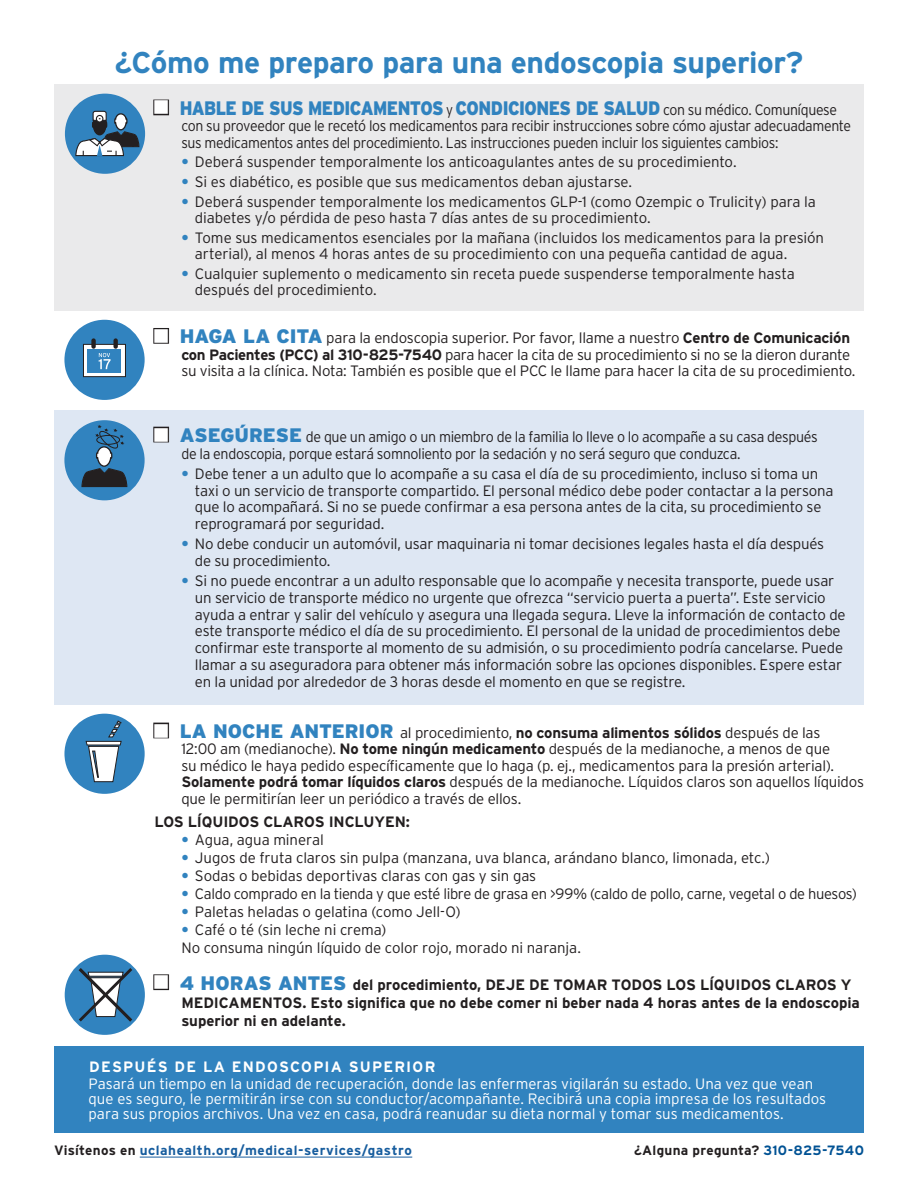
<style>
.page{position:relative;width:918px;height:1188px;background:#fff}
.page>*{position:absolute;margin:0;border:0;box-sizing:border-box;transform-origin:0 0}
.TITLE_SUB_BLACK_CAPS{font:700 30px "Interstate";letter-spacing:-.015em;color:#3183bf}
.TEXT_1_INSET{font:900 19.5px "Interstate";letter-spacing:-.03em;color:#3183bf;scale:.87 1}
.TEXT_1_BULLETS_INSET{font:300 15px/16.8px "Interstate";letter-spacing:-.015em;color:#231f20}
.TEXT_1_BULLETS_INSET-2{font:300 15px/15px "Interstate";color:#fff}
.TEXT_1_INSET-2{font:300 15px/16.5px "Interstate";letter-spacing:-.025em;color:#231f20}
.TEXT_1_BULLETS_INSET-3{font:700 15px/18px "Interstate";letter-spacing:-.005em;color:#231f20}
.TEXT_1_INSET-3{font:300 15px/16.6px "Interstate";letter-spacing:-.025em;color:#231f20;scale:.94 1}
.TEXT_1_INSET-4{font:300 15px/16.8px "Interstate";letter-spacing:-.025em;color:#231f20;scale:.95 1}
.YELLOW_SUB_TITLE{font:700 15px "Interstate";letter-spacing:.08em;color:#fff}
.YELLOW_SUB_TITLE-2{font:700 13.5px "Interstate";letter-spacing:.035em;color:#175d9e}
.YELLOW_SUB_TITLE-3{font:700 13.5px "Interstate";letter-spacing:.02em;color:#231f20}
.s1{font-weight:300;font-size:15px;color:#231f20}
.s2{font-weight:700;color:#3183bf}
.s3{font-weight:900;font-size:19.5px;color:#3183bf}
.s4{font-weight:700}
.s5{color:#231f20}
.s6{color:#005294}
</style>
<div class="page">
<div style="left:54px;top:410px;width:810px;height:294px;background:#dee7f3"></div>
<div style="left:64px;top:420px;width:81px;height:80px;background:#3183bf;border-radius:50%"></div>
<svg style="left:81px;top:425px;width:47px;height:63px"></svg>
<hr style="left:140px;top:1157px;width:272px;height:1px;background:#175d9e">
<div style="left:54px;top:84px;width:810px;height:227px;background:#eaeaeb"></div>
<div style="left:65px;top:94px;width:80px;height:80px;background:#3183bf;border-radius:50%"></div>
<svg style="left:75px;top:104px;width:65px;height:53px"></svg>
<div style="left:64px;top:320px;width:81px;height:80px;background:#3183bf;border-radius:50%"></div>
<div style="left:83px;top:344px;width:42px;height:33px;background:#fff"></div>
<div style="left:83px;top:344px;width:43px;height:33px;border:1px solid #231f20"></div>
<div style="left:88px;top:350px;width:33px;height:23px;background:#3183bf"></div>
<svg style="left:91px;top:338px;width:27px;height:31px"></svg>
<div style="left:54px;top:1046px;width:810px;height:86px;background:#3183bf"></div>
<div style="left:65px;top:955px;width:80px;height:80px;background:#3183bf;border-radius:50%"></div>
<svg style="left:79px;top:968px;width:53px;height:54px"></svg>
<div style="left:64px;top:714px;width:81px;height:80px;background:#3183bf;border-radius:50%"></div>
<svg style="left:85px;top:720px;width:37px;height:62px"></svg>
<p class="TITLE_SUB_BLACK_CAPS" style="left:115px;top:46px;width:690px">¿Cómo me preparo para una endoscopia superior?</p>
<p class="TEXT_1_INSET" style="left:180px;top:97px;width:757px">HABLE DE SUS MEDICAMENTOS <span class="s1">y</span> CONDICIONES DE SALUD <span class="s1">con su médico. Comuníquese</span></p>
<p class="TEXT_1_INSET-3" style="left:181px;top:118px;width:714px">con su proveedor que le recetó los medicamentos para recibir instrucciones sobre cómo ajustar adecuadamente sus medicamentos antes del procedimiento. Las instrucciones pueden incluir los siguientes cambios:</p>
<p class="TEXT_1_BULLETS_INSET" style="left:181px;top:153px;width:557px"><span class="s2">•</span> Deberá suspender temporalmente los anticoagulantes antes de su procedimiento.</p>
<p class="TEXT_1_BULLETS_INSET" style="left:181px;top:173px;width:452px"><span class="s2">•</span> Si es diabético, es posible que sus medicamentos deban ajustarse.</p>
<p class="TEXT_1_BULLETS_INSET" style="left:195px;top:194px;width:623px;line-height:15.8px;text-indent:-14px"><span class="s2">•</span> Deberá suspender temporalmente los medicamentos GLP-1 (como Ozempic o Trulicity) para la diabetes y/o pérdida de peso hasta 7 días antes de su procedimiento.</p>
<p class="TEXT_1_BULLETS_INSET" style="left:195px;top:230px;width:631px;line-height:15.8px;text-indent:-14px"><span class="s2">•</span> Tome sus medicamentos esenciales por la mañana (incluidos los medicamentos para la presión arterial), al menos 4 horas antes de su procedimiento con una pequeña cantidad de agua.</p>
<p class="TEXT_1_BULLETS_INSET" style="left:195px;top:266px;width:601px;line-height:15.8px;text-indent:-14px"><span class="s2">•</span> Cualquier suplemento o medicamento sin receta puede suspenderse temporalmente hasta después del procedimiento.</p>
<p class="TEXT_1_INSET-2" style="left:180px;top:330px;width:677px"><span class="s3">HAGA LA CITA</span> para la endoscopia superior. Por favor, llame a nuestro <span class="s4">Centro de Comunicación con Pacientes (PCC) al 310-825-7540</span> para hacer la cita de su procedimiento si no se la dieron durante su visita a la clínica. Nota: También es posible que el PCC le llame para hacer la cita de su procedimiento.</p>
<p class="TEXT_1_INSET-4" style="left:180px;top:428px;width:673px"><span class="s3">ASEGÚRESE</span> de que un amigo o un miembro de la familia lo lleve o lo acompañe a su casa después de la endoscopia, porque estará somnoliento por la sedación y no será seguro que conduzca.</p>
<p class="TEXT_1_BULLETS_INSET" style="left:195px;top:465px;width:640px;text-indent:-14px"><span class="s2">•</span> Debe tener a un adulto que lo acompañe a su casa el día de su procedimiento, incluso si toma un taxi o un servicio de transporte compartido. El personal médico debe poder contactar a la persona que lo acompañará. Si no se puede confirmar a esa persona antes de la cita, su procedimiento se reprogramará por seguridad.</p>
<p class="TEXT_1_BULLETS_INSET" style="left:195px;top:535px;width:631px;text-indent:-14px"><span class="s2">•</span> No debe conducir un automóvil, usar maquinaria ni tomar decisiones legales hasta el día después de su procedimiento.</p>
<p class="TEXT_1_BULLETS_INSET" style="left:195px;top:572px;width:652px;text-indent:-14px"><span class="s2">•</span> Si no puede encontrar a un adulto responsable que lo acompañe y necesita transporte, puede usar un servicio de transporte médico no urgente que ofrezca “servicio puerta a puerta”. Este servicio ayuda a entrar y salir del vehículo y asegura una llegada segura. Lleve la información de contacto de este transporte médico el día de su procedimiento. El personal de la unidad de procedimientos debe confirmar este transporte al momento de su admisión, o su procedimiento podría cancelarse. Puede llamar a su aseguradora para obtener más información sobre las opciones disponibles. Espere estar en la unidad por alrededor de 3 horas desde el momento en que se registre.</p>
<p class="TEXT_1_BULLETS_INSET" style="left:180px;top:724px;width:686px"><span class="s3">LA NOCHE ANTERIOR</span> al procedimiento, <span class="s4">no consuma alimentos sólidos</span> después de las<br>12:00 am (medianoche). <span class="s4">No tome ningún medicamento</span> después de la medianoche, a menos de que<br>su médico le haya pedido específicamente que lo haga (p. ej., medicamentos para la presión arterial).<br><span class="s4">Solamente podrá tomar líquidos claros</span> después de la medianoche. Líquidos claros son aquellos líquidos que le permitirían leer un periódico a través de ellos.</p>
<p class="TEXT_1_BULLETS_INSET-3" style="left:154px;top:813px;width:257px">LOS LÍQUIDOS CLAROS INCLUYEN:</p>
<p class="TEXT_1_BULLETS_INSET" style="left:181px;top:831px;width:144px"><span class="s2">•</span> Agua, agua mineral</p>
<p class="TEXT_1_BULLETS_INSET" style="left:181px;top:849px;width:590px"><span class="s2">•</span> Jugos de fruta claros sin pulpa (manzana, uva blanca, arándano blanco, limonada, etc.)</p>
<p class="TEXT_1_BULLETS_INSET" style="left:181px;top:867px;width:356px"><span class="s2">•</span> Sodas o bebidas deportivas claras con gas y sin gas</p>
<p class="TEXT_1_BULLETS_INSET" style="left:181px;top:885px;width:677px"><span class="s2">•</span> Caldo comprado en la tienda y que esté libre de grasa en &gt;99% (caldo de pollo, carne, vegetal o de huesos)</p>
<p class="TEXT_1_BULLETS_INSET" style="left:181px;top:903px;width:281px"><span class="s2">•</span> Paletas heladas o gelatina (como Jell-O)</p>
<p class="TEXT_1_BULLETS_INSET" style="left:181px;top:921px;width:207px"><span class="s2">•</span> Café o té (sin leche ni crema)</p>
<p class="TEXT_1_BULLETS_INSET" style="left:181px;top:939px;width:401px">No consuma ningún líquido de color rojo, morado ni naranja.</p>
<p class="TEXT_1_BULLETS_INSET-3" style="left:180px;top:975px;width:682px"><span class="s3">4 HORAS ANTES</span> del procedimiento, DEJE DE TOMAR TODOS LOS LÍQUIDOS CLAROS Y<br>MEDICAMENTOS. Esto significa que no debe comer ni beber nada 4 horas antes de la endoscopia superior ni en adelante.</p>
<p class="YELLOW_SUB_TITLE" style="left:89px;top:1058px;width:348px">DESPUÉS DE LA ENDOSCOPIA SUPERIOR</p>
<p class="TEXT_1_BULLETS_INSET-2" style="left:89px;top:1076px;width:739px">Pasará un tiempo en la unidad de recuperación, donde las enfermeras vigilarán su estado. Una vez que vean que es seguro, le permitirán irse con su conductor/acompañante. Recibirá una copia impresa de los resultados para sus propios archivos. Una vez en casa, podrá reanudar su dieta normal y tomar sus medicamentos.</p>
<p class="YELLOW_SUB_TITLE-2" style="left:54px;top:1143px;width:359px"><span class="s5">Visítenos en</span> uclahealth.org/medical-services/gastro</p>
<p class="YELLOW_SUB_TITLE-3" style="left:634px;top:1143px;width:231px">¿Alguna pregunta? <span class="s6">310-825-7540</span></p>
</div>
